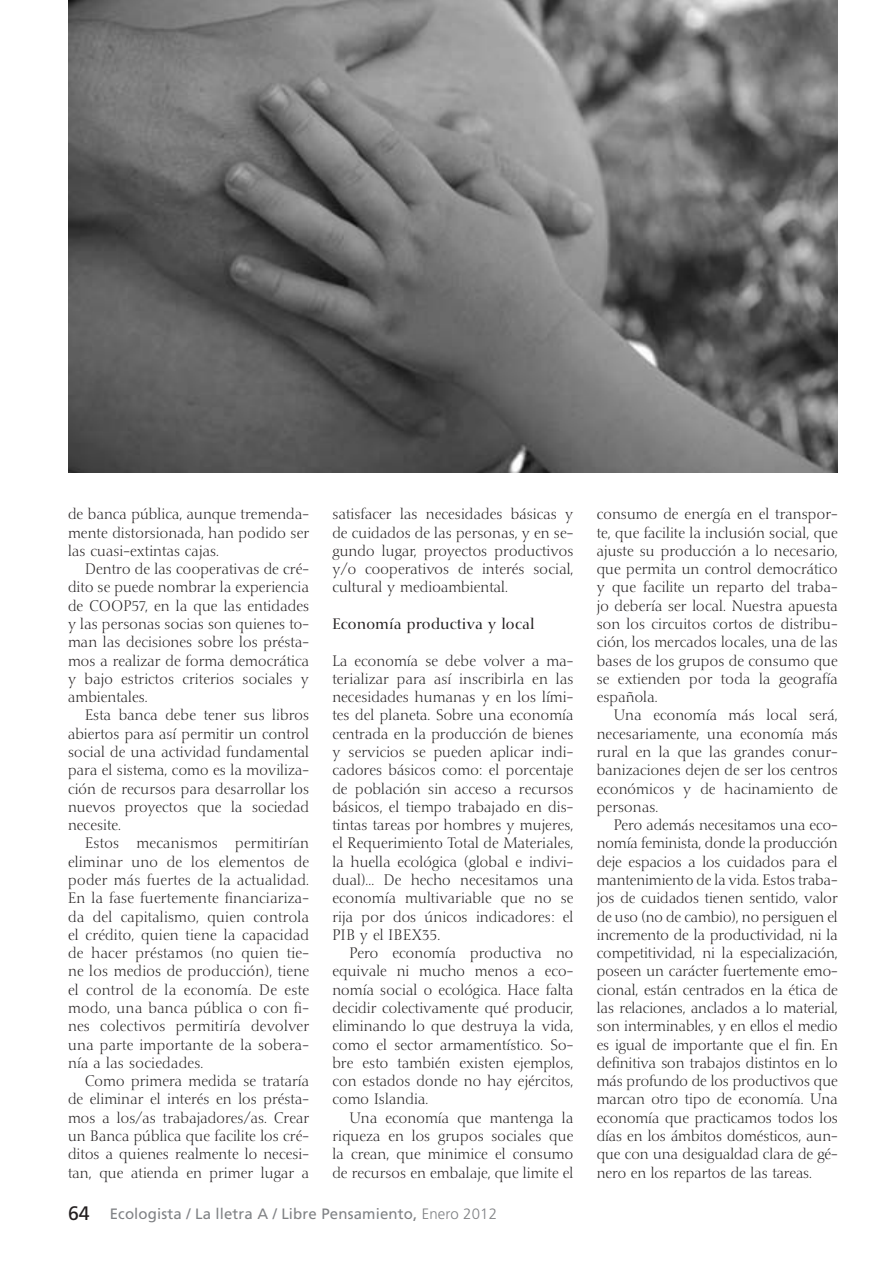
<style>
.page{position:relative;width:893px;height:1263px;background:#fff}
.page>*{position:absolute;margin:0;border:0;box-sizing:border-box;transform-origin:0 0}
.t1{font:300 15px/18.3px "Nofret";letter-spacing:.01em;color:#231f20;text-align:justify}
.t2{font:15px "Frutiger";letter-spacing:.01em;color:#808285}
.t3{font:15px "Nofret";letter-spacing:.01em;color:#231f20}
.s1{font-size:19.5px;color:#231f20}
.s2{font-weight:300}
</style>
<div class="page">
<img style="left:68px;top:0;width:770px;height:473px">
<p class="t1" style="left:68px;top:505px;width:242px">de banca pública, aunque tremenda&shy;mente distorsionada, han podido ser las cuasi-extintas cajas.</p>
<p class="t1" style="left:68px;top:560px;width:242px;text-indent:17px">Dentro de las cooperativas de cré&shy;dito se puede nombrar la experiencia de COOP57, en la que las entidades y las personas socias son quienes to&shy;man las decisiones sobre los présta&shy;mos a realizar de forma democrática y bajo estrictos criterios sociales y ambientales.</p>
<p class="t1" style="left:68px;top:706px;width:242px;text-indent:17px">Esta banca debe tener sus libros abiertos para así permitir un control social de una actividad fundamental para el sistema, como es la moviliza&shy;ción de recursos para desarrollar los nuevos proyectos que la sociedad necesite.</p>
<p class="t1" style="left:68px;top:834px;width:242px;text-indent:17px">Estos mecanismos permitirían eliminar uno de los elementos de poder más fuertes de la actualidad.<br>En la fase fuertemente financiariza&shy;da del capitalismo, quien controla el crédito, quien tiene la capacidad de hacer préstamos (no quien tie&shy;ne los medios de producción), tiene el control de la economía. De este modo, una banca pública o con fi&shy;nes colectivos permitiría devolver una parte importante de la sobera&shy;nía a las sociedades.</p>
<p class="t1" style="left:68px;top:1072px;width:242px;text-indent:17px">Como primera medida se trataría de eliminar el interés en los présta&shy;mos a los/as trabajadores/as. Crear un Banca pública que facilite los cré&shy;ditos a quienes realmente lo necesi&shy;tan, que atienda en primer lugar a</p>
<p class="t1" style="left:332px;top:505px;width:242px">satisfacer las necesidades básicas y de cuidados de las personas, y en se&shy;gundo lugar, proyectos productivos y/o cooperativos de interés social, cultural y medioambiental.</p>
<p class="t3" style="left:332px;top:615px;width:204px">Economía productiva y local</p>
<p class="t1" style="left:332px;top:651px;width:242px">La economía se debe volver a ma&shy;terializar para así inscribirla en las necesidades humanas y en los lími&shy;tes del planeta. Sobre una economía centrada en la producción de bienes y servicios se pueden aplicar indi&shy;cadores básicos como: el porcentaje de población sin acceso a recursos básicos, el tiempo trabajado en dis&shy;tintas tareas por hombres y mujeres, el Requerimiento Total de Materiales, la huella ecológica (global e indivi&shy;dual)... De hecho necesitamos una economía multivariable que no se rija por dos únicos indicadores: el PIB y el IBEX35.</p>
<p class="t1" style="left:332px;top:944px;width:242px;text-indent:17px">Pero economía productiva no equivale ni mucho menos a eco&shy;nomía social o ecológica. Hace falta decidir colectivamente qué producir, eliminando lo que destruya la vida, como el sector armamentístico. So&shy;bre esto también existen ejemplos, con estados donde no hay ejércitos, como Islandia.</p>
<p class="t1" style="left:332px;top:1108px;width:242px;text-indent:17px">Una economía que mantenga la riqueza en los grupos sociales que la crean, que minimice el consumo de recursos en embalaje, que limite el</p>
<p class="t2" style="left:68px;top:1205px;width:430px"><span class="s1">64</span> Ecologista / La lletra A / Libre Pensamiento, <span class="s2">Enero 2012</span></p>
<p class="t1" style="left:597px;top:505px;width:242px">consumo de energía en el transpor&shy;te, que facilite la inclusión social, que ajuste su producción a lo necesario, que permita un control democrático y que facilite un reparto del traba&shy;jo debería ser local. Nuestra apuesta son los circuitos cortos de distribu&shy;ción, los mercados locales, una de las bases de los grupos de consumo que se extienden por toda la geografía española.</p>
<p class="t1" style="left:597px;top:706px;width:242px;text-indent:17px">Una economía más local será, necesariamente, una economía más rural en la que las grandes conur&shy;banizaciones dejen de ser los centros económicos y de hacinamiento de personas.</p>
<p class="t1" style="left:597px;top:816px;width:242px;text-indent:17px">Pero además necesitamos una eco&shy;nomía feminista, donde la producción deje espacios a los cuidados para el mantenimiento de la vida. Estos traba&shy;jos de cuidados tienen sentido, valor de uso (no de cambio), no persiguen el incremento de la productividad, ni la competitividad, ni la especialización, poseen un carácter fuertemente emo&shy;cional, están centrados en la ética de las relaciones, anclados a lo material, son interminables, y en ellos el medio es igual de importante que el fin. En definitiva son trabajos distintos en lo más profundo de los productivos que marcan otro tipo de economía. Una economía que practicamos todos los días en los ámbitos domésticos, aun&shy;que con una desigualdad clara de gé&shy;nero en los repartos de las tareas.</p>
</div>
